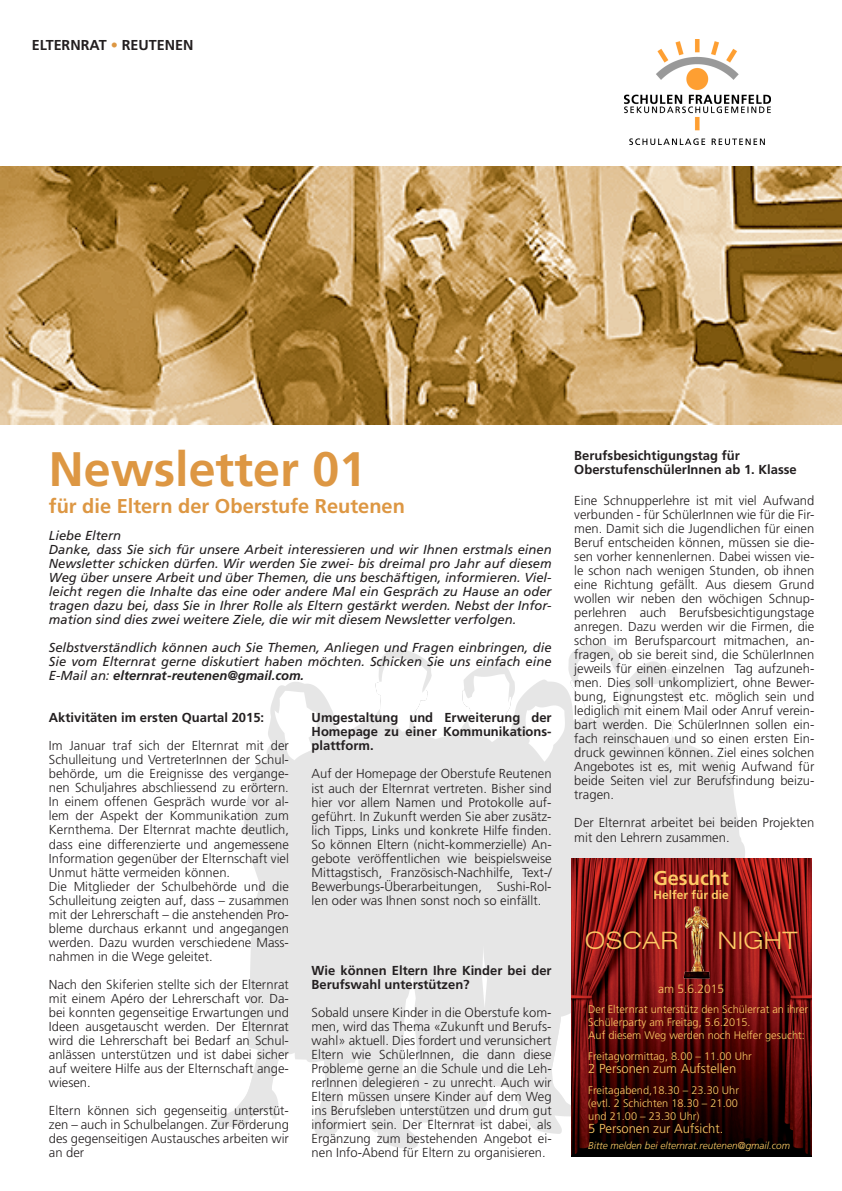
<style>
.page{position:relative;width:842px;height:1191px;background:#fff}
.page>*{position:absolute;margin:0;border:0;box-sizing:border-box;transform-origin:0 0}
.t1{font:700 48.4px "Frutiger LT Std";color:#dd9743}
.t2{font:300 expanded 24px "Swiss 721 BT";color:#fecb66}
.t3{font:700 20px "Frutiger LT Std";color:#dd9743}
.t4{font:700 20px "Frutiger LT Std";color:#fecb66}
.t5{font:700 14.3px "Frutiger LT Std";color:#231f20}
.t6{font:300 13px/14px "Frutiger LT Std";color:#231f20;text-align:justify}
.t7{font:italic 13px/14px "Frutiger";color:#231f20}
.t8{font:700 13px/14px "Frutiger LT Std";color:#231f20}
.t9{font:300 13px "Frutiger LT Std";color:#fecb66}
.t10{font:700 12px "Frutiger LT Std";color:#fecb66}
.t11{font:300 12px "Frutiger LT Std";color:#fecb66}
.t12{font:300 11px/13px "Frutiger LT Std";color:#fecb66}
.t13{font:italic 300 10px "Frutiger";color:#fecb66}
.s1{color:#dd9743}
.s2{font-weight:700}
</style>
<div class="page">
<svg style="left:243px;top:644px;width:497px;height:191px;fill:#e6e6e6"></svg>
<svg style="left:215px;top:835px;width:530px;height:314px;fill:#e6e6e6"></svg>
<img style="left:625px;top:40px;width:146px;height:104px">
<img style="left:0;top:167px;width:842px;height:257px">
<img style="left:572px;top:858px;width:239px;height:298px">
<img style="left:680px;top:906px;width:37px;height:73px">
<p class="t5" style="left:32px;top:37px;width:163px">ELTERNRAT <span class="s1">•</span> REUTENEN</p>
<h1 class="t1" style="left:49px;top:441px;width:319px">Newsletter 01</h1>
<h3 class="t3" style="left:49px;top:494px;width:358px">für die Eltern der Oberstufe Reutenen</h3>
<p class="t7" style="left:49px;top:529px;width:504px">Liebe Eltern<br>Danke, dass Sie sich für unsere Arbeit interessieren und wir Ihnen erstmals einen Newsletter schicken dürfen. Wir werden Sie zwei- bis dreimal pro Jahr auf diesem Weg über unsere Arbeit und über Themen, die uns beschäftigen, informieren. Viel&shy;leicht regen die Inhalte das eine oder andere Mal ein Gespräch zu Hause an oder tragen dazu bei, dass Sie in Ihrer Rolle als Eltern gestärkt werden. Nebst der Infor&shy;mation sind dies zwei weitere Ziele, die wir mit diesem Newsletter verfolgen.</p>
<p class="t7" style="left:49px;top:641px;width:504px;text-align:justify">Selbstverständlich können auch Sie Themen, Anliegen und Fragen einbringen, die Sie vom Elternrat gerne diskutiert haben möchten. Schicken Sie uns einfach eine E-Mail an: <span class="s2">elternrat-reutenen@gmail.com.</span></p>
<p class="t8" style="left:49px;top:711px;width:217px">Aktivitäten im ersten Quartal 2015:</p>
<p class="t6" style="left:49px;top:739px;width:242px;text-align:left">Im Januar traf sich der Elternrat mit der Schulleitung und VertreterInnen der Schul&shy;behörde, um die Ereignisse des vergange&shy;nen Schuljahres abschliessend zu erörtern.<br>In einem offenen Gespräch wurde vor al&shy;lem der Aspekt der Kommunikation zum Kernthema. Der Elternrat machte deutlich, dass eine differenzierte und angemessene Information gegenüber der Elternschaft viel Unmut hätte vermeiden können.<br>Die Mitglieder der Schulbehörde und die Schulleitung zeigten auf, dass – zusammen mit der Lehrerschaft – die anstehenden Pro&shy;bleme durchaus erkannt und angegangen werden. Dazu wurden verschiedene Mass&shy;nahmen in die Wege geleitet.</p>
<p class="t6" style="left:49px;top:977px;width:242px">Nach den Skiferien stellte sich der Elternrat mit einem Apéro der Lehrerschaft vor. Da&shy;bei konnten gegenseitige Erwartungen und Ideen ausgetauscht werden. Der Elternrat wird die Lehrerschaft bei Bedarf an Schul&shy;anlässen unterstützen und ist dabei sicher auf weitere Hilfe aus der Elternschaft ange&shy;wiesen.</p>
<p class="t6" style="left:49px;top:1103px;width:242px">Eltern können sich gegenseitig unterstüt&shy;zen – auch in Schulbelangen. Zur Förderung des gegenseitigen Austausches arbeiten wir an der</p>
<p class="t8" style="left:312px;top:711px;width:242px;text-align:justify">Umgestaltung und Erweiterung der Homepage zu einer Kommunikations&shy;plattform.</p>
<p class="t6" style="left:312px;top:767px;width:242px">Auf der Homepage der Oberstufe Reutenen ist auch der Elternrat vertreten. Bisher sind hier vor allem Namen und Protokolle auf&shy;geführt. In Zukunft werden Sie aber zusätz&shy;lich Tipps, Links und konkrete Hilfe finden.<br>So können Eltern (nicht-kommerzielle) An&shy;gebote veröffentlichen wie beispielsweise Mittagstisch, Französisch-Nachhilfe, Text-/ Bewerbungs-Überarbeitungen, Sushi-Rol&shy;len oder was Ihnen sonst noch so einfällt.</p>
<p class="t8" style="left:312px;top:963px;width:242px">Wie können Eltern Ihre Kinder bei der<br>Berufswahl unterstützen?</p>
<p class="t6" style="left:312px;top:1005px;width:242px">Sobald unsere Kinder in die Oberstufe kom&shy;men, wird das Thema «Zukunft und Berufs&shy;wahl» aktuell. Dies fordert und verunsichert Eltern wie SchülerInnen, die dann diese Probleme gerne an die Schule und die Leh&shy;rerInnen delegieren - zu unrecht. Auch wir Eltern müssen unsere Kinder auf dem Weg ins Berufsleben unterstützen und drum gut informiert sein. Der Elternrat ist dabei, als Ergänzung zum bestehenden Angebot ei&shy;nen Info-Abend für Eltern zu organisieren.</p>
<p class="t8" style="left:574px;top:448px;width:224px">Berufsbesichtigungstag für<br>OberstufenschülerInnen ab 1. Klasse</p>
<p class="t6" style="left:574px;top:494px;width:242px">Eine Schnupperlehre ist mit viel Aufwand verbunden - für SchülerInnen wie für die Fir&shy;men. Damit sich die Jugendlichen für einen Beruf entscheiden können, müssen sie die&shy;sen vorher kennenlernen. Dabei wissen vie&shy;le schon nach wenigen Stunden, ob ihnen eine Richtung gefällt. Aus diesem Grund wollen wir neben den wöchigen Schnup&shy;perlehren auch Berufsbesichtigungstage anregen. Dazu werden wir die Firmen, die schon im Berufsparcourt mitmachen, an&shy;fragen, ob sie bereit sind, die SchülerInnen jeweils für einen einzelnen Tag aufzuneh&shy;men. Dies soll unkompliziert, ohne Bewer&shy;bung, Eignungstest etc. möglich sein und lediglich mit einem Mail oder Anruf verein&shy;bart werden. Die SchülerInnen sollen ein&shy;fach reinschauen und so einen ersten Ein&shy;druck gewinnen können. Ziel eines solchen Angebotes ist es, mit wenig Aufwand für beide Seiten viel zur Berufsfindung beizu&shy;tragen.</p>
<p class="t6" style="left:574px;top:816px;width:241px">Der Elternrat arbeitet bei beiden Projekten mit den Lehrern zusammen.</p>
<h3 class="t4" style="left:653px;top:866px;width:77px">Gesucht</h3>
<p class="t10" style="left:653px;top:888px;width:77px">Helfer für die</p>
<h2 class="t2" style="left:585px;top:926px;width:95px">OSCAR</h2>
<h2 class="t2" style="left:717px;top:926px;width:82px">NIGHT</h2>
<p class="t11" style="left:658px;top:981px;width:68px">am 5.6.2015</p>
<p class="t12" style="left:588px;top:1002px;width:221px">Der Elternrat unterstütz den Schülerrat an ihrer<br>Schülerparty am Freitag, 5.6.2015.<br>Auf diesem Weg werden noch Helfer gesucht:</p>
<p class="t12" style="left:588px;top:1049px;width:165px">Freitagvormittag, 8.00 – 11.00 Uhr</p>
<p class="t9" style="left:588px;top:1060px;width:150px">2 Personen zum Aufstellen</p>
<p class="t12" style="left:588px;top:1083px;width:152px;text-align:justify">Freitagabend,18.30 – 23.30 Uhr (evtl. 2 Schichten 18.30 – 21.00 und 21.00 – 23.30 Uhr)</p>
<p class="t9" style="left:588px;top:1120px;width:137px">5 Personen zur Aufsicht.</p>
<p class="t13" style="left:588px;top:1139px;width:203px">Bitte melden bei elternrat.reutenen@gmail.com</p>
</div>
